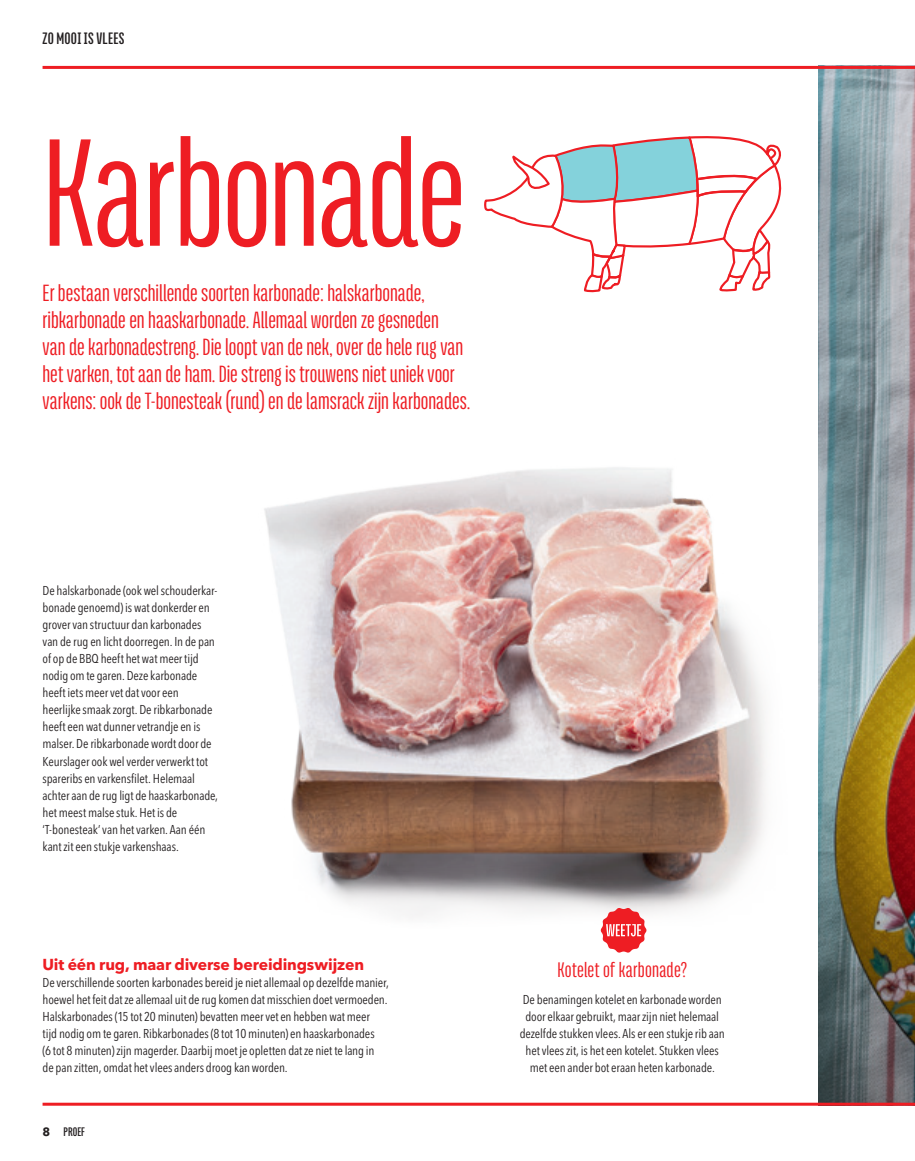
<style>
.page{position:relative;width:915px;height:1161px;background:#fff}
.page>*{position:absolute;margin:0;border:0;box-sizing:border-box;transform-origin:0 0}
.t1{font:166.05px "Titular";letter-spacing:-.005em;color:#ee1d23}
.t2{font:25.5px/27px "Titular";letter-spacing:.005em;color:#ee1d23}
.t3{font:22.8px "Titular";letter-spacing:.015em;color:#ee1d23}
.t4{font:700 18px "Titular";letter-spacing:.015em;color:#231f20}
.t5{font:700 15.75px "Avenir Next LT Pro";letter-spacing:-.01em;color:#ee1d23}
.t6{font:700 13.5px "Titular";letter-spacing:.005em;color:#231f20}
.t7{font:condensed 12.75px/17px "Avenir Next LT Pro";letter-spacing:-.01em;color:#231f20}
.s1{font-family:"Avenir Next LT Pro";font-size:12px}
</style>
<div class="page">
<img style="left:264px;top:467px;width:502px;height:465px">
<img style="left:818px;top:69px;width:96px;height:1034px">
<hr style="left:43px;top:66px;width:871px;height:3px;background:#ee1d23">
<hr style="left:43px;top:1103px;width:871px;height:3px;background:#ee1d23">
<svg style="left:484px;top:136px;width:298px;height:157px"></svg>
<svg style="left:600px;top:907px;width:46px;height:46px"></svg>
<h3 class="t4" style="left:43px;top:29px;width:83px">ZO MOOI IS VLEES</h3>
<h1 class="t1" style="left:43px;top:112px;width:425px">Karbonade</h1>
<p class="t2" style="left:43px;top:280px;width:429px">Er bestaan verschillende soorten karbonade: halskarbonade, ribkarbonade en haaskarbonade. Allemaal worden ze gesneden<br>van de karbonadestreng. Die loopt van de nek, over de hele rug van het varken, tot aan de ham. Die streng is trouwens niet uniek voor varkens: ook de T-bonesteak (rund) en de lamsrack zijn karbonades.</p>
<p class="t7" style="left:43px;top:582px;width:177px">De halskarbonade (ook wel schouderkar&shy;bonade genoemd) is wat donkerder en grover van structuur dan karbonades van de rug en licht doorregen. In de pan of op de BBQ heeft het wat meer tijd nodig om te garen. Deze karbonade heeft iets meer vet dat voor een heerlijke smaak zorgt. De ribkarbonade heeft een wat dunner vetrandje en is malser. De ribkarbonade wordt door de Keurslager ook wel verder verwerkt tot spareribs en varkensfilet. Helemaal achter aan de rug ligt de haaskarbonade, het meest malse stuk. Het is de ‘T-bonesteak’ van het varken. Aan één kant zit een stukje varkenshaas.</p>
<p class="t5" style="left:43px;top:954px;width:323px">Uit één rug, maar diverse bereidingswijzen</p>
<p class="t7" style="left:43px;top:973px;width:348px">De verschillende soorten karbonades bereid je niet allemaal op dezelfde manier, hoewel het feit dat ze allemaal uit de rug komen dat misschien doet vermoeden.<br>Halskarbonades (15 tot 20 minuten) bevatten meer vet en hebben wat meer<br>tijd nodig om te garen. Ribkarbonades (8 tot 10 minuten) en haaskarbonades<br>(6 tot 8 minuten) zijn magerder. Daarbij moet je opletten dat ze niet te lang in de pan zitten, omdat het vlees anders droog kan worden.</p>
<p class="t6" style="left:43px;top:1125px;width:44px"><span class="s1">8</span> PROEF</p>
<h3 class="t3" style="left:557px;top:959px;width:131px">Kotelet of karbonade?</h3>
<p class="t7" style="left:519px;top:990px;width:206px;text-align:center">De benamingen kotelet en karbonade worden door elkaar gebruikt, maar zijn niet helemaal dezelfde stukken vlees. Als er een stukje rib aan het vlees zit, is het een kotelet. Stukken vlees met een ander bot eraan heten karbonade.</p>
</div>
